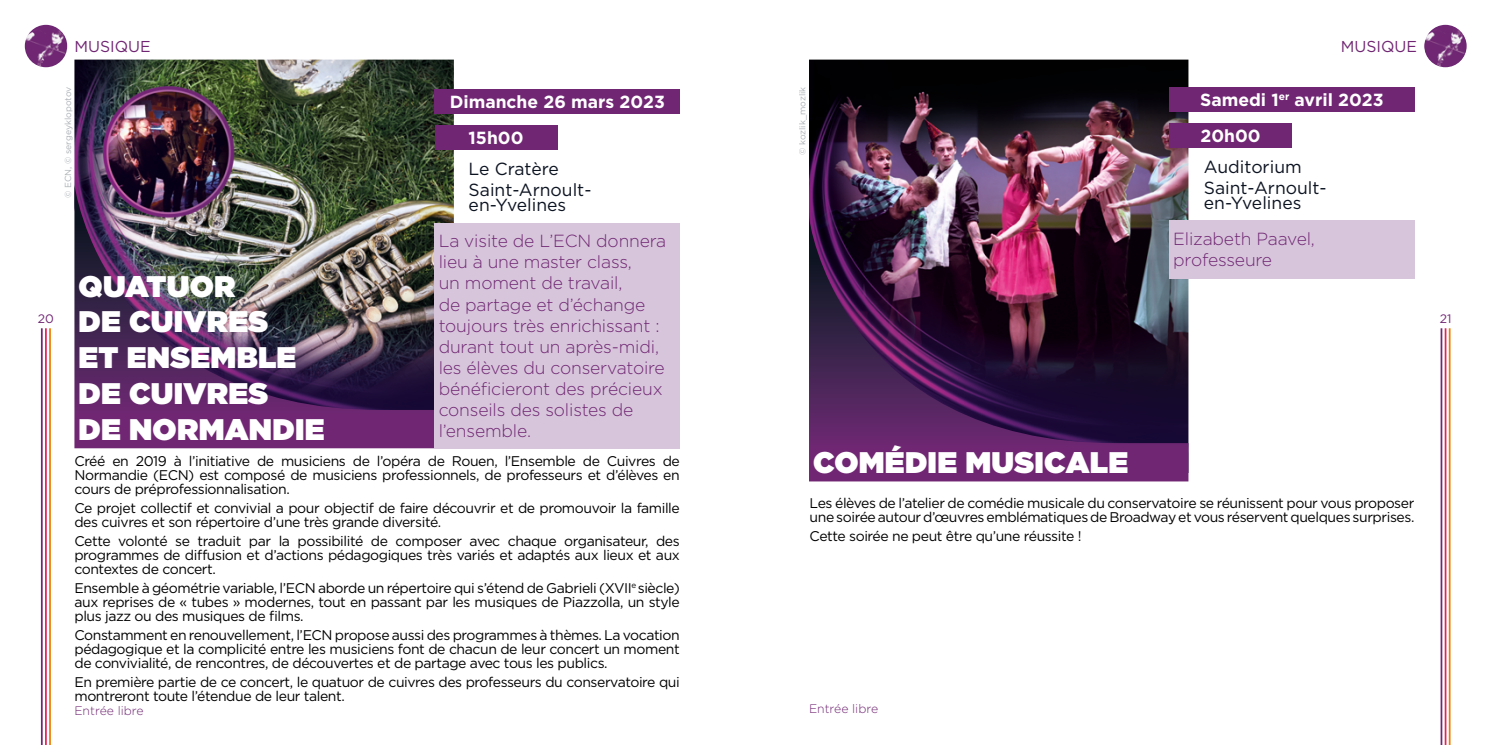
<style>
.page{position:relative;width:1489px;height:745px;background:#fff}
.page>*{position:absolute;margin:0;border:0;box-sizing:border-box;transform-origin:0 0}
.t1{font:900 29.75px/35.7px "Gotham";letter-spacing:.01em;color:#fff}
.t2{font:300 17.5px/21px "Gotham";letter-spacing:-.01em;color:#702673}
.t3{font:17.5px/20.7px "Gotham";color:#0c1321}
.t4{font:700 17.5px/35.9px "Gotham";color:#fff}
.t5{font:15.75px "Gotham";color:#702673}
.t6{font:14px/14px "Gotham";letter-spacing:-.03em;color:#000;text-align:justify}
.t7{font:300 12.25px "Gotham";color:#702673}
.t8{font:12.25px "Gotham";color:#702673}
.t9{font:8.75px "Gotham";color:#858c93}
</style>
<div class="page">
<img style="left:809px;top:60px;width:379px;height:158px">
<svg style="left:809px;top:218px;width:379px;height:263px"></svg>
<div style="left:1169px;top:87px;width:245px;height:25px;background:#702673"></div>
<div style="left:1169px;top:123px;width:122px;height:24px;background:#702673"></div>
<img style="left:74px;top:60px;width:380px;height:125px">
<img style="left:74px;top:185px;width:380px;height:263px">
<div style="left:435px;top:89px;width:244px;height:25px;background:#702673"></div>
<div style="left:435px;top:125px;width:122px;height:25px;background:#702673"></div>
<div style="left:434px;top:223px;width:246px;height:225px;background:#d7c6db"></div>
<div style="left:1169px;top:220px;width:245px;height:58px;background:#d7c6db"></div>
<hr style="left:41px;top:328px;width:2px;height:416px;background:#702673">
<hr style="left:1440px;top:328px;width:2px;height:416px;background:#702673">
<hr style="left:45px;top:328px;width:2px;height:416px;background:#e7215a">
<hr style="left:1444px;top:328px;width:2px;height:416px;background:#e7215a">
<hr style="left:49px;top:328px;width:2px;height:416px;background:#ef7d00">
<hr style="left:1448px;top:328px;width:2px;height:416px;background:#ef7d00">
<img style="left:25px;top:25px;width:42px;height:42px;border-radius:21px">
<img style="left:1423px;top:25px;width:43px;height:42px;border-radius:21px">
<p class="t5" style="left:74px;top:36px;width:78px">MUSIQUE</p>
<p class="t5" style="left:1340px;top:36px;width:78px">MUSIQUE</p>
<p class="t9" style="left:796px;top:155px;width:70px;rotate:-90deg">© kozlik_mozlik</p>
<p class="t9" style="left:63px;top:198px;width:112px;rotate:-90deg">© ECN, © sergeyklopotov</p>
<p class="t4" style="left:1200px;top:81px;width:185px">Samedi 1<sup>er</sup> avril 2023<br>20h00</p>
<p class="t4" style="left:468px;top:83px;width:198px;text-indent:-19px">Dimanche 26 mars 2023<br>15h00</p>
<p class="t3" style="left:1203px;top:156px;width:124px">Auditorium<br>Saint-Arnoult-</p>
<p class="t3" style="left:1203px;top:192px;width:99px">en-Yvelines</p>
<p class="t3" style="left:468px;top:158px;width:124px">Le Cratère<br>Saint-Arnoult-</p>
<p class="t3" style="left:468px;top:194px;width:99px">en-Yvelines</p>
<p class="t2" style="left:438px;top:230px;width:229px">La visite de L’ECN donnera lieu à une master class,<br>un moment de travail,<br>de partage et d’échange toujours très enrichissant : durant tout un après-midi, les élèves du conservatoire bénéficieront des précieux conseils des solistes de l’ensemble.</p>
<p class="t2" style="left:1173px;top:227px;width:143px">Elizabeth Paavel, professeure</p>
<h1 class="t1" style="left:79px;top:267px;width:247px">QUATUOR<br>DE CUIVRES<br>ET ENSEMBLE<br>DE CUIVRES<br>DE NORMANDIE</h1>
<p class="t8" style="left:38px;top:310px;width:18px">20</p>
<p class="t8" style="left:1439px;top:310px;width:13px">21</p>
<p class="t6" style="left:74px;top:453px;width:607px">Créé en 2019 à l’initiative de musiciens de l’opéra de Rouen, l’Ensemble de Cuivres de Normandie (ECN) est composé de musiciens professionnels, de professeurs et d’élèves en cours de préprofessionnalisation.</p>
<p class="t6" style="left:74px;top:500px;width:607px">Ce projet collectif et convivial a pour objectif de faire découvrir et de promouvoir la famille des cuivres et son répertoire d’une très grande diversité.</p>
<p class="t6" style="left:74px;top:533px;width:607px">Cette volonté se traduit par la possibilité de composer avec chaque organisateur, des programmes de diffusion et d’actions pédagogiques très variés et adaptés aux lieux et aux contextes de concert.</p>
<p class="t6" style="left:74px;top:580px;width:607px">Ensemble à géométrie variable, l’ECN aborde un répertoire qui s’étend de Gabrieli (XVII<sup>e</sup> siècle) aux reprises de « tubes » modernes, tout en passant par les musiques de Piazzolla, un style plus jazz ou des musiques de films.</p>
<p class="t6" style="left:74px;top:627px;width:607px">Constamment en renouvellement, l’ECN propose aussi des programmes à thèmes. La vocation pédagogique et la complicité entre les musiciens font de chacun de leur concert un moment de convivialité, de rencontres, de découvertes et de partage avec tous les publics.</p>
<p class="t6" style="left:74px;top:674px;width:607px">En première partie de ce concert, le quatuor de cuivres des professeurs du conservatoire qui montreront toute l’étendue de leur talent.</p>
<p class="t7" style="left:74px;top:702px;width:71px">Entrée libre</p>
<h1 class="t1" style="left:813px;top:443px;width:316px">COMÉDIE MUSICALE</h1>
<p class="t6" style="left:809px;top:495px;width:606px">Les élèves de l’atelier de comédie musicale du conservatoire se réunissent pour vous proposer une soirée autour d’œuvres emblématiques de Broadway et vous réservent quelques surprises.</p>
<p class="t6" style="left:809px;top:528px;width:273px">Cette soirée ne peut être qu’une réussite !</p>
<p class="t7" style="left:809px;top:700px;width:71px">Entrée libre</p>
</div>
